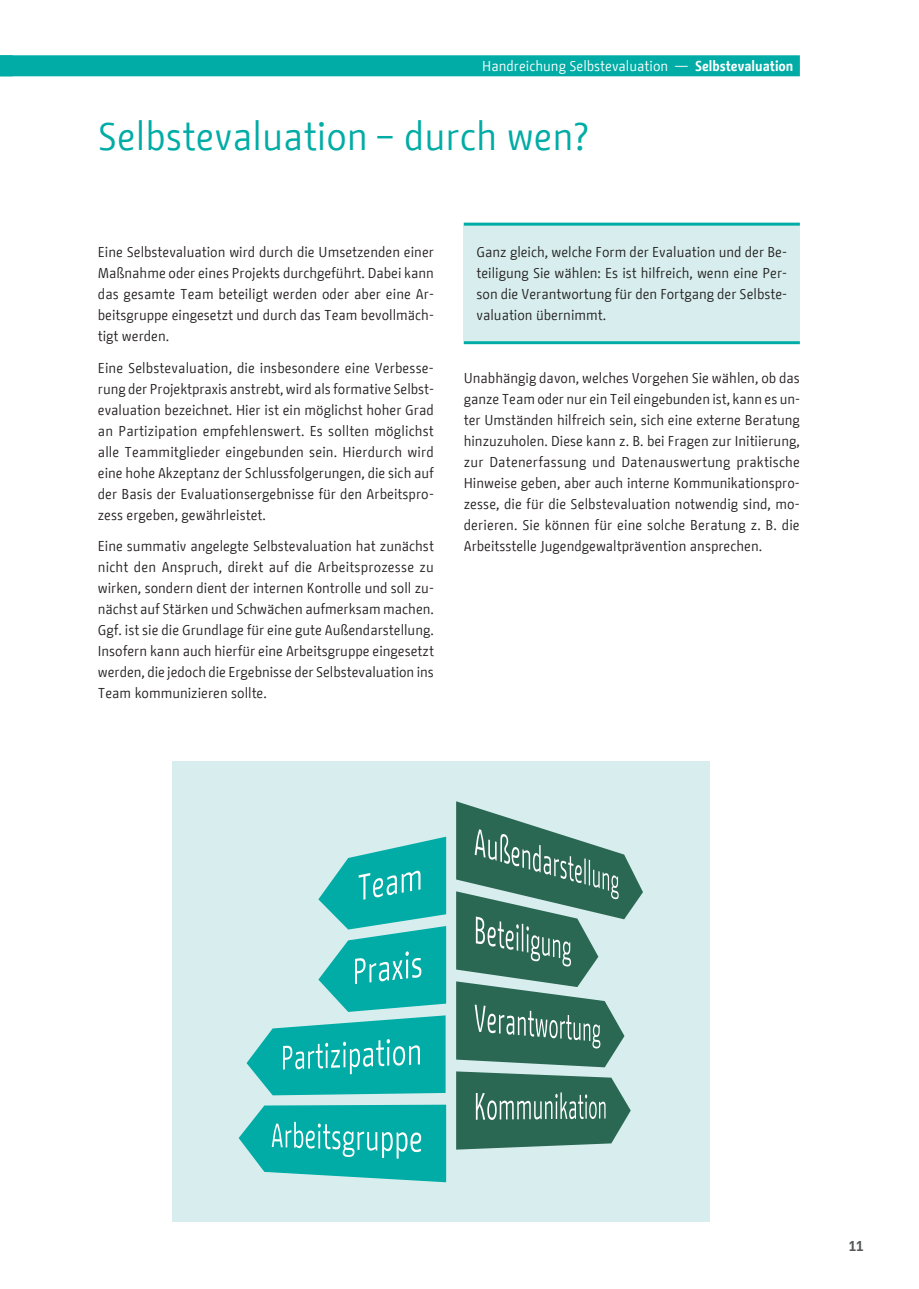
<style>
.page{position:relative;width:919px;height:1289px;background:#fff}
.page>*{position:absolute;margin:0;border:0;box-sizing:border-box;transform-origin:0 0}
.t1{font:39px "BMF Change";color:#00aca5}
.t2{font:14.25px/21px "BMF Change";color:#231f20;text-align:justify}
.t3{font:14.25px "BMF Change";color:#fff}
.t4{font:700 14.25px "BMF Change";color:#57585a}
.s1{font-weight:700}
</style>
<div class="page">
<div style="left:0;top:55px;width:789px;height:21px;background:#00aca5"></div>
<div style="left:463px;top:226px;width:336px;height:115px;background:#d8eeee"></div>
<div style="left:172px;top:761px;width:537px;height:461px;background:#d8eeee"></div>
<svg style="left:246px;top:836px;width:200px;height:259px"></svg>
<svg style="left:238px;top:1104px;width:208px;height:78px;background:#32bbb6"></svg>
<svg style="left:456px;top:801px;width:187px;height:348px"></svg>
<hr style="left:465px;top:223px;width:333px;height:3px;background:#00aca5">
<hr style="left:465px;top:341px;width:333px;height:3px;background:#00aca5">
<p class="t3" style="left:482px;top:56px;width:313px">Handreichung Selbstevaluation — <span class="s1">Selbstevaluation</span></p>
<h1 class="t1" style="left:98px;top:109px;width:492px">Selbstevaluation – durch wen?</h1>
<p class="t2" style="left:98px;top:242px;width:338px">Eine Selbstevaluation wird durch die Umsetzenden einer Maßnahme oder eines Projekts durchgeführt. Dabei kann das gesamte Team beteiligt werden oder aber eine Ar&shy;beitsgruppe eingesetzt und durch das Team bevollmäch&shy;tigt werden.</p>
<p class="t2" style="left:98px;top:357px;width:338px">Eine Selbstevaluation, die insbesondere eine Verbesse&shy;rung der Projektpraxis anstrebt, wird als formative Selbst&shy;evaluation bezeichnet. Hier ist ein möglichst hoher Grad an Partizipation empfehlenswert. Es sollten möglichst alle Teammitglieder eingebunden sein. Hierdurch wird eine hohe Akzeptanz der Schlussfolgerungen, die sich auf der Basis der Evaluationsergebnisse für den Arbeitspro&shy;zess ergeben, gewährleistet.</p>
<p class="t2" style="left:98px;top:536px;width:337px">Eine summativ angelegte Selbstevaluation hat zunächst nicht den Anspruch, direkt auf die Arbeitsprozesse zu wirken, sondern dient der internen Kontrolle und soll zu&shy;nächst auf Stärken und Schwächen aufmerksam machen.<br>Ggf. ist sie die Grundlage für eine gute Außendarstellung.<br>Insofern kann auch hierfür eine Arbeitsgruppe eingesetzt werden, die jedoch die Ergebnisse der Selbstevaluation ins Team kommunizieren sollte.</p>
<p class="t2" style="left:476px;top:242px;width:312px">Ganz gleich, welche Form der Evaluation und der Be&shy;teiligung Sie wählen: Es ist hilfreich, wenn eine Per&shy;son die Verantwortung für den Fortgang der Selbste&shy;valuation übernimmt.</p>
<p class="t2" style="left:463px;top:368px;width:338px">Unabhängig davon, welches Vorgehen Sie wählen, ob das ganze Team oder nur ein Teil eingebunden ist, kann es un&shy;ter Umständen hilfreich sein, sich eine externe Beratung hinzuzuholen. Diese kann z. B. bei Fragen zur Initiierung, zur Datenerfassung und Datenauswertung praktische Hinweise geben, aber auch interne Kommunikationspro&shy;zesse, die für die Selbstevaluation notwendig sind, mo&shy;derieren. Sie können für eine solche Beratung z. B. die Arbeitsstelle Jugendgewaltprävention ansprechen.</p>
<p class="t4" style="left:848px;top:1235px;width:16px">11</p>
</div>
